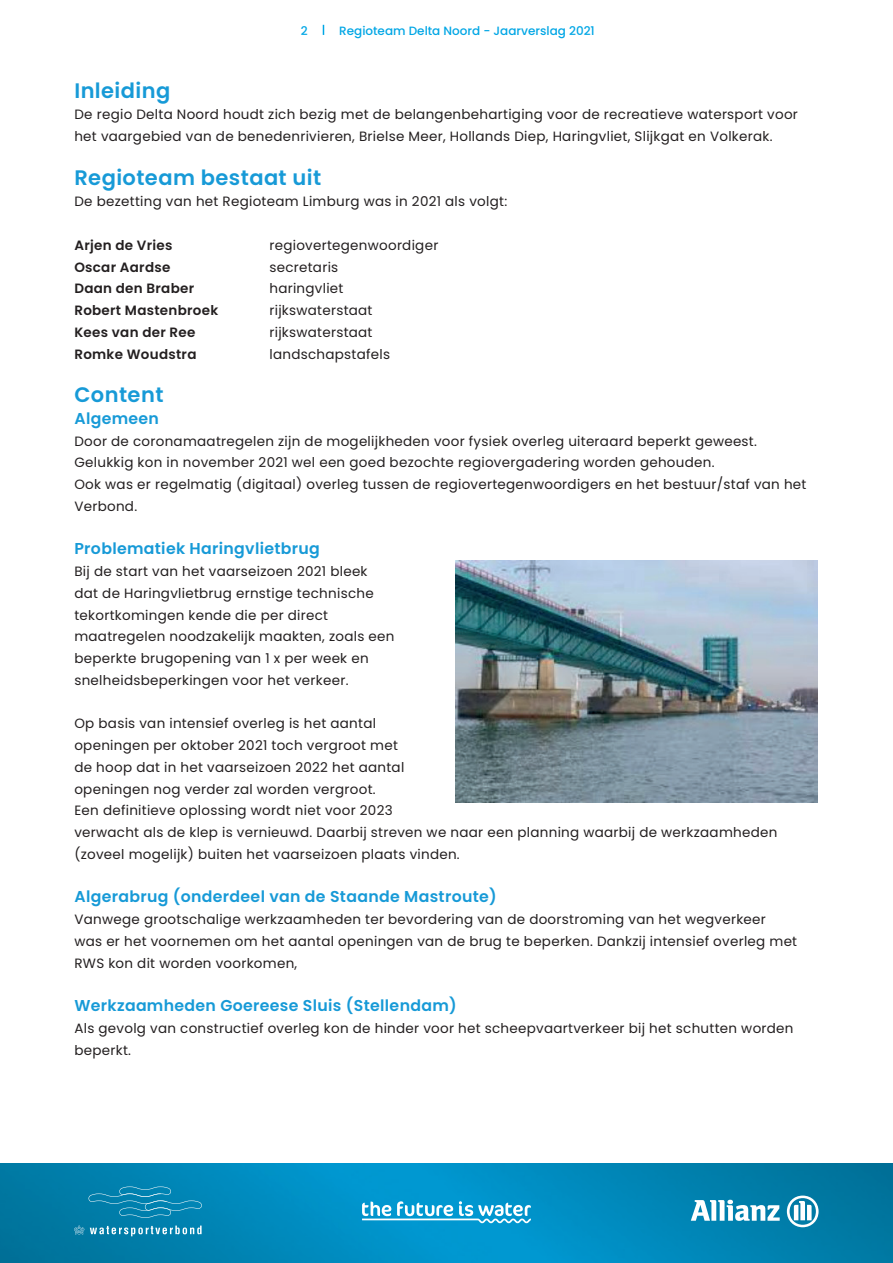
<style>
.page{position:relative;width:893px;height:1263px;background:#fff}
.page>*{position:absolute;margin:0;border:0;box-sizing:border-box;transform-origin:0 0}
.t1{font:600 21px "Poppins";letter-spacing:.02em;color:#179ad7}
.t2{font:600 15.75px "Poppins";letter-spacing:.02em;color:#179ad7}
.t3{font:13.5px/21.8px "Poppins";letter-spacing:.02em;color:#231f20}
.t4{font:600 13.5px "Poppins";letter-spacing:.02em;color:#231f20}
.t5{font:500 12px "Poppins";color:#00a6e5}
</style>
<div class="page">
<img style="left:0;top:1163px;width:893px;height:100px">
<svg style="left:691px;top:1200px;width:89px;height:21px"></svg>
<svg style="left:787px;top:1195px;width:32px;height:32px"></svg>
<svg style="left:362px;top:1201px;width:169px;height:22px"></svg>
<svg style="left:90px;top:1225px;width:112px;height:11px"></svg>
<svg style="left:74px;top:1225px;width:10px;height:9px"></svg>
<svg style="left:88px;top:1186px;width:114px;height:32px;background:#1089b4"></svg>
<img style="left:456px;top:561px;width:362px;height:241px">
<p class="t5" style="left:301px;top:24px;width:8px">2</p>
<p class="t5" style="left:339px;top:24px;width:257px">Regioteam Delta Noord - Jaarverslag 2021</p>
<h1 class="t1" style="left:74px;top:78px;width:97px">Inleiding</h1>
<p class="t3" style="left:74px;top:104px;width:725px">De regio Delta Noord houdt zich bezig met de belangenbehartiging voor de recreatieve watersport voor het vaargebied van de benedenrivieren, Brielse Meer, Hollands Diep, Haringvliet, Slijkgat en Volkerak.</p>
<h1 class="t1" style="left:74px;top:165px;width:248px">Regioteam bestaat uit</h1>
<p class="t3" style="left:74px;top:191px;width:434px">De bezetting van het Regioteam Limburg was in 2021 als volgt:</p>
<p class="t4" style="left:74px;top:237px;width:100px">Arjen de Vries</p>
<p class="t3" style="left:269px;top:234px;width:170px">regiovertegenwoordiger</p>
<p class="t4" style="left:74px;top:259px;width:97px">Oscar Aardse</p>
<p class="t3" style="left:269px;top:256px;width:70px">secretaris</p>
<p class="t4" style="left:74px;top:281px;width:121px">Daan den Braber</p>
<p class="t3" style="left:269px;top:278px;width:76px">haringvliet</p>
<p class="t4" style="left:74px;top:302px;width:145px">Robert Mastenbroek</p>
<p class="t3" style="left:269px;top:299px;width:105px">rijkswaterstaat</p>
<p class="t4" style="left:74px;top:324px;width:123px">Kees van der Ree</p>
<p class="t3" style="left:269px;top:321px;width:105px">rijkswaterstaat</p>
<p class="t4" style="left:74px;top:346px;width:124px">Romke Woudstra</p>
<p class="t3" style="left:269px;top:343px;width:122px">landschapstafels</p>
<h1 class="t1" style="left:74px;top:382px;width:91px">Content</h1>
<p class="t2" style="left:74px;top:409px;width:86px">Algemeen</p>
<p class="t3" style="left:74px;top:430px;width:734px">Door de coronamaatregelen zijn de mogelijkheden voor fysiek overleg uiteraard beperkt geweest.<br>Gelukkig kon in november 2021 wel een goed bezochte regiovergadering worden gehouden.<br>Ook was er regelmatig (digitaal) overleg tussen de regiovertegenwoordigers en het bestuur/staf van het Verbond.</p>
<p class="t2" style="left:74px;top:540px;width:247px">Problematiek Haringvlietbrug</p>
<p class="t3" style="left:74px;top:560px;width:322px">Bij de start van het vaarseizoen 2021 bleek dat de Haringvlietbrug ernstige technische tekortkomingen kende die per direct maatregelen noodzakelijk maakten, zoals een beperkte brugopening van 1 x per week en snelheidsbeperkingen voor het verkeer.</p>
<p class="t3" style="left:74px;top:713px;width:704px">Op basis van intensief overleg is het aantal<br>openingen per oktober 2021 toch vergroot met<br>de hoop dat in het vaarseizoen 2022 het aantal<br>openingen nog verder zal worden vergroot.<br>Een definitieve oplossing wordt niet voor 2023<br>verwacht als de klep is vernieuwd. Daarbij streven we naar een planning waarbij de werkzaamheden (zoveel mogelijk) buiten het vaarseizoen plaats vinden.</p>
<p class="t2" style="left:74px;top:888px;width:424px">Algerabrug (onderdeel van de Staande Mastroute)</p>
<p class="t3" style="left:74px;top:908px;width:724px">Vanwege grootschalige werkzaamheden ter bevordering van de doorstroming van het wegverkeer<br>was er het voornemen om het aantal openingen van de brug te beperken. Dankzij intensief overleg met<br>RWS kon dit worden voorkomen,</p>
<p class="t2" style="left:74px;top:996px;width:384px">Werkzaamheden Goereese Sluis (Stellendam)</p>
<p class="t3" style="left:74px;top:1017px;width:721px">Als gevolg van constructief overleg kon de hinder voor het scheepvaartverkeer bij het schutten worden beperkt.</p>
</div>
